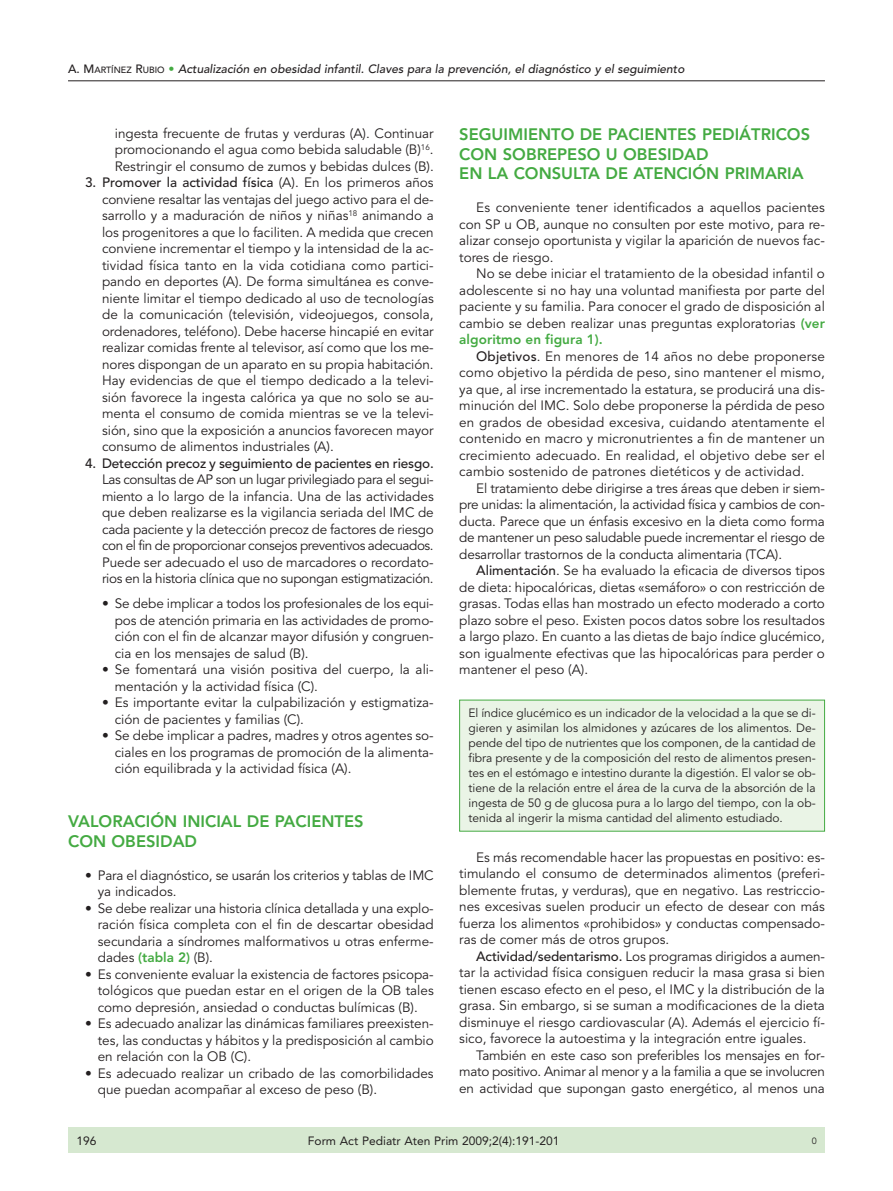
<style>
.page{position:relative;width:893px;height:1191px;background:#fff}
.page>*{position:absolute;margin:0;border:0;box-sizing:border-box;transform-origin:0 0}
.t1{font:800 16.5px/19.5px "Avenir";color:#44aa42}
.t2{font:13.5px/16.5px "Avenir";color:#231f20;text-align:justify}
.t3{font:500 13.5px "Avenir";letter-spacing:-.01em;color:#231f20}
.t4{font:12px/15px "Avenir";color:#231f20;text-align:justify}
.t5{font:500 12px "Avenir";color:#231f20}
.t6{font:12px "Avenir";color:#231f20}
.t7{font:9px "Avenir";color:#231f20}
.s1{font-size:9px}
.s2{color:#44aa42}
.s3{font-weight:500}
.s4{font-weight:800;color:#44aa42}
</style>
<div class="page">
<div style="left:68px;top:1127px;width:757px;height:25px;background:#d6e8d0"></div>
<hr style="left:68px;top:80px;width:757px;height:1px;background:#231f20">
<div style="left:460px;top:700px;width:364px;height:131px;background:#eaf4e6"></div>
<p class="t5" style="left:68px;top:64px;width:620px">A. M<span class="s1">ARTÍNEZ</span> R<span class="s1">UBIO</span> <span class="s2">•</span> Actualización en obesidad infantil. Claves para la prevención, el diagnóstico y el seguimiento</p>
<p class="t2" style="left:115px;top:126px;width:320px">ingesta frecuente de frutas y verduras (A). Continuar promocionando el agua como bebida saludable (B)<sup>16</sup>.<br>Restringir el consumo de zumos y bebidas dulces (B).</p>
<p class="t2" style="left:102px;top:176px;width:333px;text-indent:-17px"><span class="s3">3. Promover la actividad física</span> (A). En los primeros años conviene resaltar las ventajas del juego activo para el de&shy;sarrollo y a maduración de niños y niñas<sup>18</sup> animando a los progenitores a que lo faciliten. A medida que crecen conviene incrementar el tiempo y la intensidad de la ac&shy;tividad física tanto en la vida cotidiana como partici&shy;pando en deportes (A). De forma simultánea es conve&shy;niente limitar el tiempo dedicado al uso de tecnologías de la comunicación (televisión, videojuegos, consola, ordenadores, teléfono). Debe hacerse hincapié en evitar realizar comidas frente al televisor, así como que los me&shy;nores dispongan de un aparato en su propia habitación.<br>Hay evidencias de que el tiempo dedicado a la televi&shy;sión favorece la ingesta calórica ya que no solo se au&shy;menta el consumo de comida mientras se ve la televi&shy;sión, sino que la exposición a anuncios favorecen mayor consumo de alimentos industriales (A).</p>
<p class="t3" style="left:85px;top:458px;width:350px">4. Detección precoz y seguimiento de pacientes en riesgo.</p>
<p class="t2" style="left:102px;top:473px;width:333px">Las consultas de AP son un lugar privilegiado para el segui&shy;miento a lo largo de la infancia. Una de las actividades que deben realizarse es la vigilancia seriada del IMC de cada paciente y la detección precoz de factores de riesgo con el fin de proporcionar consejos preventivos adecuados.<br>Puede ser adecuado el uso de marcadores o recordato&shy;rios en la historia clínica que no supongan estigmatización.</p>
<p class="t2" style="left:115px;top:597px;width:320px;text-indent:-13px">• Se debe implicar a todos los profesionales de los equi&shy;pos de atención primaria en las actividades de promo&shy;ción con el fin de alcanzar mayor difusión y congruen&shy;cia en los mensajes de salud (B).</p>
<p class="t2" style="left:115px;top:663px;width:320px;text-indent:-13px">• Se fomentará una visión positiva del cuerpo, la ali&shy;mentación y la actividad física (C).</p>
<p class="t2" style="left:115px;top:696px;width:320px;text-indent:-13px">• Es importante evitar la culpabilización y estigmatiza&shy;ción de pacientes y familias (C).</p>
<p class="t2" style="left:115px;top:729px;width:320px;text-indent:-13px">• Se debe implicar a padres, madres y otros agentes so&shy;ciales en los programas de promoción de la alimenta&shy;ción equilibrada y la actividad física (A).</p>
<p class="t1" style="left:68px;top:813px;width:297px">VALORACIÓN INICIAL DE PACIENTES<br>CON OBESIDAD</p>
<p class="t2" style="left:98px;top:868px;width:337px;text-indent:-13px">• Para el diagnóstico, se usarán los criterios y tablas de IMC ya indicados.</p>
<p class="t2" style="left:98px;top:901px;width:337px;text-indent:-13px">• Se debe realizar una historia clínica detallada y una explo&shy;ración física completa con el fin de descartar obesidad secundaria a síndromes malformativos u otras enferme&shy;dades <span class="s4">(tabla 2)</span> (B).</p>
<p class="t2" style="left:98px;top:967px;width:337px;text-indent:-13px">• Es conveniente evaluar la existencia de factores psicopa&shy;tológicos que puedan estar en el origen de la OB tales como depresión, ansiedad o conductas bulímicas (B).</p>
<p class="t2" style="left:98px;top:1016px;width:337px;text-indent:-13px">• Es adecuado analizar las dinámicas familiares preexisten&shy;tes, las conductas y hábitos y la predisposición al cambio en relación con la OB (C).</p>
<p class="t2" style="left:98px;top:1066px;width:337px;text-indent:-13px">• Es adecuado realizar un cribado de las comorbilidades que puedan acompañar al exceso de peso (B).</p>
<p class="t1" style="left:459px;top:126px;width:352px">SEGUIMIENTO DE PACIENTES PEDIÁTRICOS<br>CON SOBREPESO U OBESIDAD<br>EN LA CONSULTA DE ATENCIÓN PRIMARIA</p>
<p class="t2" style="left:459px;top:201px;width:367px;text-indent:17px">Es conveniente tener identificados a aquellos pacientes con SP u OB, aunque no consulten por este motivo, para re&shy;alizar consejo oportunista y vigilar la aparición de nuevos fac&shy;tores de riesgo.</p>
<p class="t2" style="left:459px;top:267px;width:367px;text-indent:17px">No se debe iniciar el tratamiento de la obesidad infantil o adolescente si no hay una voluntad manifiesta por parte del paciente y su familia. Para conocer el grado de disposición al cambio se deben realizar unas preguntas exploratorias <span class="s4">(ver algoritmo en figura 1).</span></p>
<p class="t2" style="left:459px;top:349px;width:367px;text-indent:17px"><span class="s3">Objetivos</span>. En menores de 14 años no debe proponerse como objetivo la pérdida de peso, sino mantener el mismo, ya que, al irse incrementado la estatura, se producirá una dis&shy;minución del IMC. Solo debe proponerse la pérdida de peso en grados de obesidad excesiva, cuidando atentamente el contenido en macro y micronutrientes a fin de mantener un crecimiento adecuado. En realidad, el objetivo debe ser el cambio sostenido de patrones dietéticos y de actividad.</p>
<p class="t2" style="left:459px;top:481px;width:367px;text-indent:17px">El tratamiento debe dirigirse a tres áreas que deben ir siem&shy;pre unidas: la alimentación, la actividad física y cambios de con&shy;ducta. Parece que un énfasis excesivo en la dieta como forma de mantener un peso saludable puede incrementar el riesgo de desarrollar trastornos de la conducta alimentaria (TCA).</p>
<p class="t2" style="left:459px;top:564px;width:367px;text-indent:17px"><span class="s3">Alimentación</span>. Se ha evaluado la eficacia de diversos tipos de dieta: hipocalóricas, dietas «semáforo» o con restricción de grasas. Todas ellas han mostrado un efecto moderado a corto plazo sobre el peso. Existen pocos datos sobre los resultados a largo plazo. En cuanto a las dietas de bajo índice glucémico, son igualmente efectivas que las hipocalóricas para perder o mantener el peso (A).</p>
<p class="t4" style="left:468px;top:706px;width:349px">El índice glucémico es un indicador de la velocidad a la que se di&shy;gieren y asimilan los almidones y azúcares de los alimentos. De&shy;pende del tipo de nutrientes que los componen, de la cantidad de fibra presente y de la composición del resto de alimentos presen&shy;tes en el estómago e intestino durante la digestión. El valor se ob&shy;tiene de la relación entre el área de la curva de la absorción de la ingesta de 50 g de glucosa pura a lo largo del tiempo, con la ob&shy;tenida al ingerir la misma cantidad del alimento estudiado.</p>
<p class="t2" style="left:459px;top:850px;width:367px;text-indent:17px">Es más recomendable hacer las propuestas en positivo: es&shy;timulando el consumo de determinados alimentos (preferi&shy;blemente frutas, y verduras), que en negativo. Las restriccio&shy;nes excesivas suelen producir un efecto de desear con más fuerza los alimentos «prohibidos» y conductas compensado&shy;ras de comer más de otros grupos.</p>
<p class="t2" style="left:459px;top:949px;width:367px;text-indent:17px"><span class="s3">Actividad/sedentarismo.</span> Los programas dirigidos a aumen&shy;tar la actividad física consiguen reducir la masa grasa si bien tienen escaso efecto en el peso, el IMC y la distribución de la grasa. Sin embargo, si se suman a modificaciones de la dieta disminuye el riesgo cardiovascular (A). Además el ejercicio fí&shy;sico, favorece la autoestima y la integración entre iguales.</p>
<p class="t2" style="left:459px;top:1048px;width:367px;text-indent:17px">También en este caso son preferibles los mensajes en for&shy;mato positivo. Animar al menor y a la familia a que se involucren en actividad que supongan gasto energético, al menos una</p>
<p class="t6" style="left:77px;top:1135px;width:22px">196</p>
<p class="t6" style="left:308px;top:1135px;width:253px">Form Act Pediatr Aten Prim 2009;2(4):191-201</p>
<p class="t7" style="left:812px;top:1137px;width:7px">0</p>
</div>
